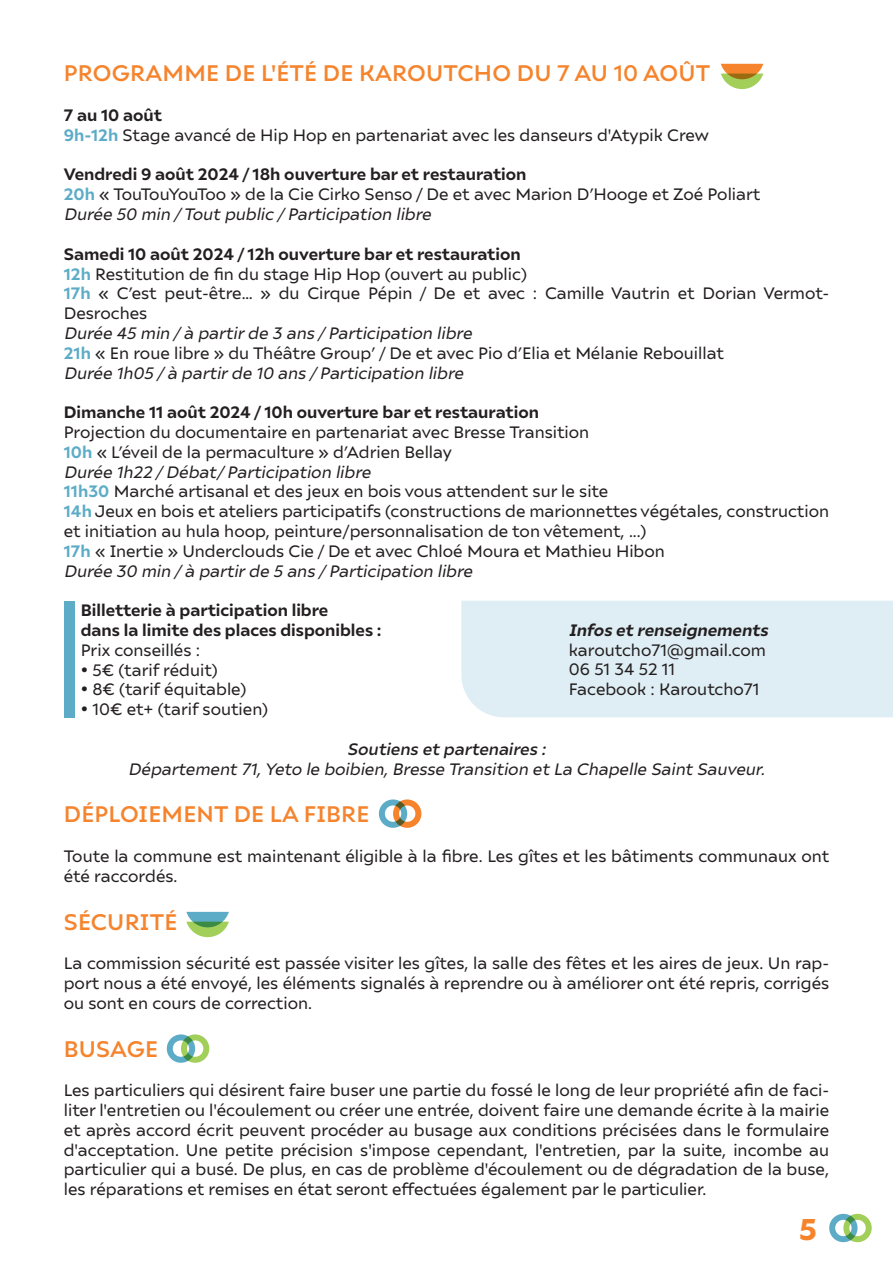
<style>
.page{position:relative;width:893px;height:1263px;background:#fff}
.page>*{position:absolute;margin:0;border:0;box-sizing:border-box;transform-origin:0 0}
.t1{font:900 30px "Ariana Pro";color:#f5842d}
.t2{font:500 22.5px "Ariana Pro";letter-spacing:.01em;color:#f5842d}
.t3{font:16.5px/19.8px "Ariana Pro";color:#231f20}
.t4{font:italic 16.5px/19.8px "Ariana Pro";color:#231f20}
.t5{font:700 16.5px/19.8px "Ariana Pro";color:#231f20}
.t6{font:italic 500 16.5px "Ariana Pro";color:#231f20}
.t7{font:italic 700 16.5px "Ariana Pro";color:#231f20}
.s1{font-weight:700}
.s2{font-weight:700;color:#5dacc7}
.s3{font-style:italic}
.s4{font-weight:700;font-style:normal;color:#5dacc7}
.s5{font-style:normal}
</style>
<div class="page">
<div style="left:829px;top:1214px;width:28px;height:28px;border:6px solid #5dacc7;border-radius:50%"></div>
<div style="left:843px;top:1214px;width:29px;height:28px;border:6px solid #a2cf5a;border-radius:50%"></div>
<div style="left:379px;top:799px;width:28px;height:29px;border:6px solid #5dacc7;border-radius:50%"></div>
<div style="left:393px;top:799px;width:28px;height:29px;border:6px solid #f5842d;border-radius:50%"></div>
<div style="left:167px;top:1034px;width:28px;height:29px;border:6px solid #5dacc7;border-radius:50%"></div>
<div style="left:181px;top:1034px;width:28px;height:29px;border:6px solid #a2cf5a;border-radius:50%"></div>
<svg style="left:721px;top:64px;width:42px;height:25px"></svg>
<svg style="left:186px;top:912px;width:43px;height:25px"></svg>
<div style="left:461px;top:601px;width:432px;height:116px;background:#dfeef4"></div>
<div style="left:64px;top:601px;width:10px;height:116px;background:#5dacc7"></div>
<h2 class="t2" style="left:64px;top:58px;width:648px">PROGRAMME DE L'ÉTÉ DE KAROUTCHO DU 7 AU 10 AOÛT</h2>
<p class="t3" style="left:64px;top:104px;width:647px"><span class="s1">7 au 10 août<br></span><span class="s2">9h-12h</span> Stage avancé de Hip Hop en partenariat avec les danseurs d'Atypik Crew</p>
<p class="t3" style="left:64px;top:164px;width:698px"><span class="s1">Vendredi 9 août 2024 / 18h ouverture bar et restauration<br></span><span class="s2">20h</span> « TouTouYouToo » de la Cie Cirko Senso / De et avec Marion D’Hooge et Zoé Poliart<br><span class="s3">Durée 50 min / Tout public / Participation libre</span></p>
<p class="t3" style="left:64px;top:243px;width:767px"><span class="s1">Samedi 10 août 2024 / 12h ouverture bar et restauration<br></span><span class="s2">12h</span> Restitution de fin du stage Hip Hop (ouvert au public)<br><span class="s2">17h</span> « C’est peut-être… » du Cirque Pépin / De et avec : Camille Vautrin et Dorian Vermot-Desroches</p>
<p class="t4" style="left:64px;top:322px;width:662px">Durée 45 min / à partir de 3 ans / Participation libre<br><span class="s4">21h</span> <span class="s5">« En roue libre » du Théâtre Group’ / De et avec Pio d’Elia et Mélanie Rebouillat<br></span>Durée 1h05 / à partir de 10 ans / Participation libre</p>
<p class="t5" style="left:64px;top:401px;width:477px">Dimanche 11 août 2024 / 10h ouverture bar et restauration</p>
<p class="t3" style="left:64px;top:421px;width:767px">Projection du documentaire en partenariat avec Bresse Transition<br><span class="s2">10h</span> « L’éveil de la permaculture » d’Adrien Bellay<br><span class="s3">Durée 1h22 / Débat/ Participation libre<br></span><span class="s2">11h30</span> Marché artisanal et des jeux en bois vous attendent sur le site<br><span class="s2">14h</span> Jeux en bois et ateliers participatifs (constructions de marionnettes végétales, construction et initiation au hula hoop, peinture/personnalisation de ton vêtement, ...)<br><span class="s2">17h</span> « Inertie » Underclouds Cie / De et avec Chloé Moura et Mathieu Hibon<br><span class="s3">Durée 30 min / à partir de 5 ans / Participation libre</span></p>
<p class="t5" style="left:81px;top:599px;width:302px">Billetterie à participation libre<br>dans la limite des places disponibles :</p>
<p class="t3" style="left:81px;top:639px;width:121px">Prix conseillés :</p>
<p class="t3" style="left:81px;top:659px;width:139px">• 5€ (tarif réduit)</p>
<p class="t3" style="left:81px;top:679px;width:167px">• 8€ (tarif équitable)</p>
<p class="t3" style="left:81px;top:698px;width:189px">• 10€ et+ (tarif soutien)</p>
<p class="t6" style="left:347px;top:737px;width:200px">Soutiens et partenaires :</p>
<p class="t4" style="left:128px;top:758px;width:638px">Département 71, Yeto le boibien, Bresse Transition et La Chapelle Saint Sauveur.</p>
<p class="t7" style="left:569px;top:618px;width:201px">Infos et renseignements</p>
<p class="t3" style="left:569px;top:639px;width:199px">karoutcho71@gmail.com<br>06 51 34 52 11<br>Facebook : Karoutcho71</p>
<h2 class="t2" style="left:64px;top:799px;width:307px">DÉPLOIEMENT DE LA FIBRE</h2>
<p class="t3" style="left:64px;top:845px;width:767px">Toute la commune est maintenant éligible à la fibre. Les gîtes et les bâtiments communaux ont été raccordés.</p>
<h2 class="t2" style="left:64px;top:906px;width:115px">SÉCURITÉ</h2>
<p class="t3" style="left:64px;top:952px;width:767px;text-align:justify">La commission sécurité est passée visiter les gîtes, la salle des fêtes et les aires de jeux. Un rap&shy;port nous a été envoyé, les éléments signalés à reprendre ou à améliorer ont été repris, corrigés ou sont en cours de correction.</p>
<h2 class="t2" style="left:64px;top:1033px;width:96px">BUSAGE</h2>
<p class="t3" style="left:64px;top:1079px;width:767px;text-align:justify">Les particuliers qui désirent faire buser une partie du fossé le long de leur propriété afin de faci&shy;liter l'entretien ou l'écoulement ou créer une entrée, doivent faire une demande écrite à la mairie et après accord écrit peuvent procéder au busage aux conditions précisées dans le formulaire d'acceptation. Une petite précision s'impose cependant, l'entretien, par la suite, incombe au particulier qui a busé. De plus, en cas de problème d'écoulement ou de dégradation de la buse, les réparations et remises en état seront effectuées également par le particulier.</p>
<h1 class="t1" style="left:799px;top:1207px;width:19px">5</h1>
</div>
